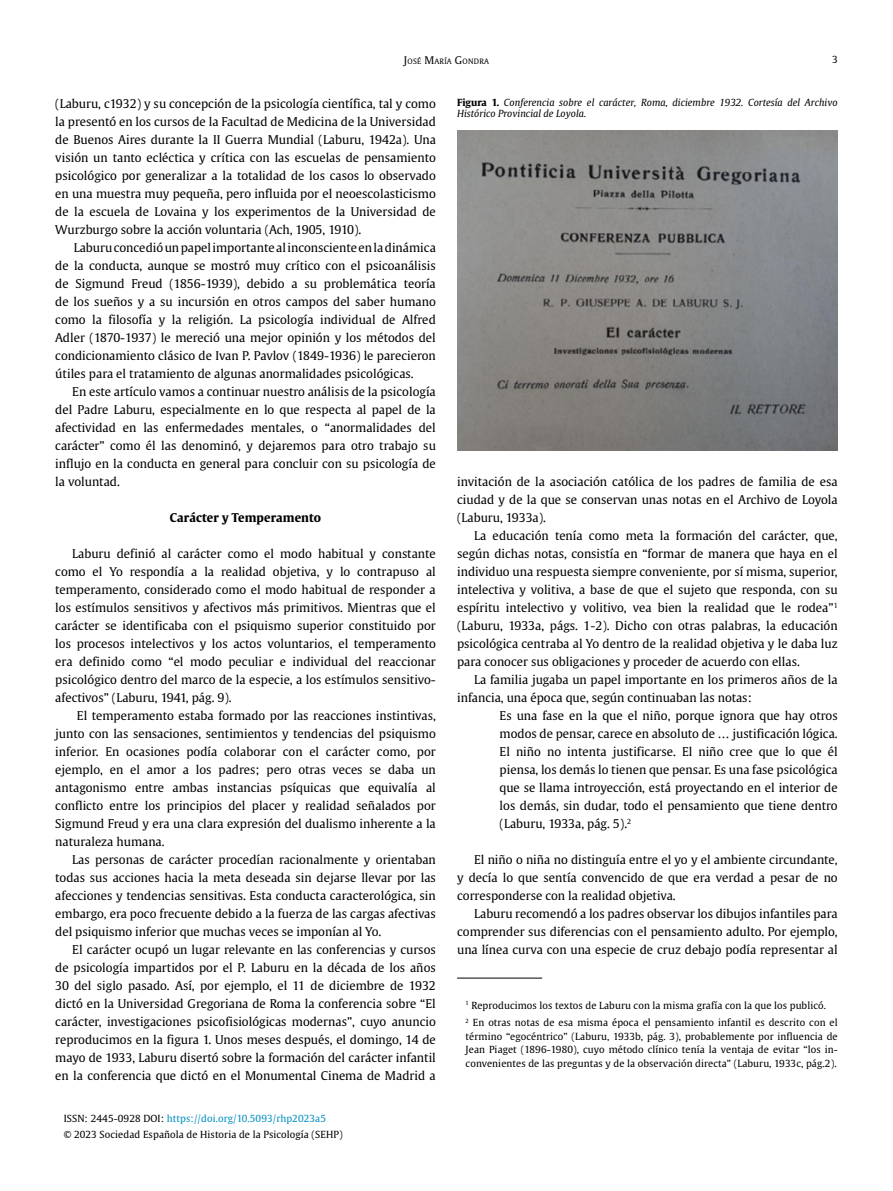
<style>
.page{position:relative;width:893px;height:1191px;background:#fff}
.page>*{position:absolute;margin:0;border:0;box-sizing:border-box;transform-origin:0 0}
.Texto{font:12px/18px "Gulliver";color:#000;text-align:justify}
.texto_sangrado{font:12px/18px "Gulliver";color:#000;text-align:justify}
.Título_nivel_1{font:700 12px "Gulliver";letter-spacing:.01em;color:#000}
.Nota_pie_de_página{font:9.75px/13.5px "Gulliver";letter-spacing:.01em;color:#000}
.Titulo_Figura-Tabla{font:italic 9.75px/11.7px "Gulliver";color:#000}
.t1{font:7.35px "Gulliver";letter-spacing:.035em;color:#000}
.s1{font-size:10.5px}
.s2{color:#008fc2}
.s3{font-weight:700;font-style:normal}
</style>
<div class="page">
<hr style="left:457px;top:977px;width:85px;height:1px;background:#000">
<img style="left:457px;top:131px;width:381px;height:319px">
<p class="t1" style="left:404px;top:56px;width:87px"><span class="s1">J</span>OSÉ <span class="s1">M</span>ARÍA <span class="s1">G</span>ONDRA</p>
<p class="Nota_pie_de_página" style="left:832px;top:53px;width:7px">3</p>
<p class="Texto" style="left:55px;top:95px;width:382px">(Laburu, c1932) y su concepción de la psicología científica, tal y como la presentó en los cursos de la Facultad de Medicina de la Universidad de Buenos Aires durante la II Guerra Mundial (Laburu, 1942a). Una visión un tanto ecléctica y crítica con las escuelas de pensamiento psicológico por generalizar a la totalidad de los casos lo observado en una muestra muy pequeña, pero influida por el neoescolasticismo de la escuela de Lovaina y los experimentos de la Universidad de Wurzburgo sobre la acción voluntaria (Ach, 1905, 1910).</p>
<p class="Texto" style="left:55px;top:239px;width:382px;text-indent:18px">Laburu concedió un papel importante al inconsciente en la dinámica de la conducta, aunque se mostró muy crítico con el psicoanálisis de Sigmund Freud (1856-1939), debido a su problemática teoría de los sueños y a su incursión en otros campos del saber humano como la filosofía y la religión. La psicología individual de Alfred Adler (1870-1937) le mereció una mejor opinión y los métodos del condicionamiento clásico de Ivan P. Pavlov (1849-1936) le parecieron útiles para el tratamiento de algunas anormalidades psicológicas.</p>
<p class="Texto" style="left:55px;top:383px;width:382px;text-indent:17px">En este artículo vamos a continuar nuestro análisis de la psicología del Padre Laburu, especialmente en lo que respecta al papel de la afectividad en las enfermedades mentales, o “anormalidades del carácter” como él las denominó, y dejaremos para otro trabajo su influjo en la conducta en general para concluir con su psicología de la voluntad.</p>
<p class="Título_nivel_1" style="left:170px;top:510px;width:153px">Carácter y Temperamento</p>
<p class="Texto" style="left:55px;top:545px;width:382px;text-indent:17px">Laburu definió al carácter como el modo habitual y constante como el Yo respondía a la realidad objetiva, y lo contrapuso al temperamento, considerado como el modo habitual de responder a los estímulos sensitivos y afectivos más primitivos. Mientras que el carácter se identificaba con el psiquismo superior constituido por los procesos intelectivos y los actos voluntarios, el temperamento era definido como “el modo peculiar e individual del reaccionar psicológico dentro del marco de la especie, a los estímulos sensitivo&shy;afectivos” (Laburu, 1941, pág. 9).</p>
<p class="Texto" style="left:55px;top:707px;width:382px;text-indent:22px">El temperamento estaba formado por las reacciones instintivas, junto con las sensaciones, sentimientos y tendencias del psiquismo inferior. En ocasiones podía colaborar con el carácter como, por ejemplo, en el amor a los padres; pero otras veces se daba un antagonismo entre ambas instancias psíquicas que equivalía al conflicto entre los principios del placer y realidad señalados por Sigmund Freud y era una clara expresión del dualismo inherente a la naturaleza humana.</p>
<p class="Texto" style="left:55px;top:851px;width:382px;text-indent:17px">Las personas de carácter procedían racionalmente y orientaban todas sus acciones hacia la meta deseada sin dejarse llevar por las afecciones y tendencias sensitivas. Esta conducta caracterológica, sin embargo, era poco frecuente debido a la fuerza de las cargas afectivas del psiquismo inferior que muchas veces se imponían al Yo.</p>
<p class="Texto" style="left:55px;top:941px;width:382px;text-indent:17px">El carácter ocupó un lugar relevante en las conferencias y cursos de psicología impartidos por el P. Laburu en la década de los años 30 del siglo pasado. Así, por ejemplo, el 11 de diciembre de 1932 dictó en la Universidad Gregoriana de Roma la conferencia sobre “El carácter, investigaciones psicofisiológicas modernas”, cuyo anuncio reproducimos en la figura 1. Unos meses después, el domingo, 14 de mayo de 1933, Laburu disertó sobre la formación del carácter infantil en la conferencia que dictó en el Monumental Cinema de Madrid a</p>
<p class="Nota_pie_de_página" style="left:64px;top:1110px;width:280px;line-height:15.6px">ISSN: 2445-0928 DOI: <span class="s2">https://doi.org/10.5093/rhp2023a5<br></span>© 2023 Sociedad Española de Historia de la Psicología (SEHP)</p>
<p class="Titulo_Figura-Tabla" style="left:457px;top:96px;width:382px"><span class="s3">Figura 1.</span> Conferencia sobre el carácter, Roma, diciembre 1932. Cortesía del Archivo<br>Histórico Provincial de Loyola.</p>
<p class="Texto" style="left:457px;top:473px;width:382px">invitación de la asociación católica de los padres de familia de esa ciudad y de la que se conservan unas notas en el Archivo de Loyola (Laburu, 1933a).</p>
<p class="Texto" style="left:457px;top:527px;width:382px;text-indent:17px">La educación tenía como meta la formación del carácter, que, según dichas notas, consistía en “formar de manera que haya en el individuo una respuesta siempre conveniente, por sí misma, superior, intelectiva y volitiva, a base de que el sujeto que responda, con su espíritu intelectivo y volitivo, vea bien la realidad que le rodea”<sup>1 </sup>(Laburu, 1933a, págs. 1-2). Dicho con otras palabras, la educación psicológica centraba al Yo dentro de la realidad objetiva y le daba luz para conocer sus obligaciones y proceder de acuerdo con ellas.</p>
<p class="Texto" style="left:457px;top:671px;width:382px;text-indent:17px">La familia jugaba un papel importante en los primeros años de la infancia, una época que, según continuaban las notas:</p>
<p class="texto_sangrado" style="left:500px;top:707px;width:340px">Es una fase en la que el niño, porque ignora que hay otros modos de pensar, carece en absoluto de … justificación lógica.<br>El niño no intenta justificarse. El niño cree que lo que él piensa, los demás lo tienen que pensar. Es una fase psicológica que se llama introyección, está proyectando en el interior de los demás, sin dudar, todo el pensamiento que tiene dentro (Laburu, 1933a, pág. 5).<sup>2</sup></p>
<p class="Texto" style="left:457px;top:851px;width:382px;text-indent:17px">El niño o niña no distinguía entre el yo y el ambiente circundante, y decía lo que sentía convencido de que era verdad a pesar de no corresponderse con la realidad objetiva.</p>
<p class="Texto" style="left:457px;top:905px;width:382px;text-indent:17px">Laburu recomendó a los padres observar los dibujos infantiles para comprender sus diferencias con el pensamiento adulto. Por ejemplo, una línea curva con una especie de cruz debajo podía representar al</p>
<p class="Nota_pie_de_página" style="left:466px;top:998px;width:362px"><sup>1</sup> Reproducimos los textos de Laburu con la misma grafía con la que los publicó.</p>
<p class="Nota_pie_de_página" style="left:466px;top:1016px;width:374px;text-align:justify"><sup>2</sup> En otras notas de esa misma época el pensamiento infantil es descrito con el término “egocéntrico” (Laburu, 1933b, pág. 3), probablemente por influencia de Jean Piaget (1896-1980), cuyo método clínico tenía la ventaja de evitar “los in&shy;convenientes de las preguntas y de la observación directa” (Laburu, 1933c, pág.2).</p>
</div>
